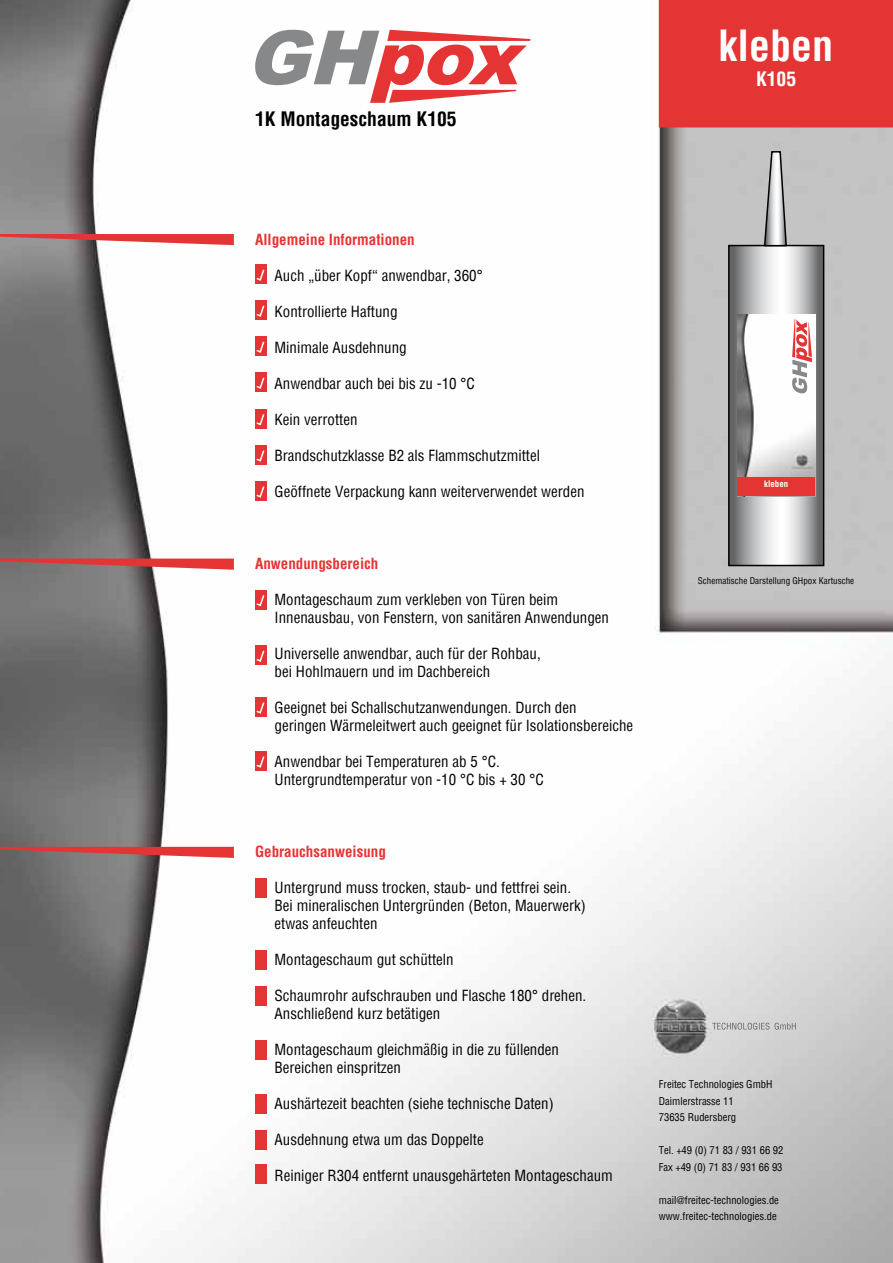
<style>
.page{position:relative;width:893px;height:1263px;background:#fff}
.page>*{position:absolute;margin:0;border:0;box-sizing:border-box;transform-origin:0 0}
.t1{font:700 condensed 42px "Helvetica";color:#fff}
.t2{font:700 condensed 19.5px "Helvetica";color:#000}
.t3{font:700 condensed 19.5px "Helvetica";color:#fff}
.t4{font:condensed 15px/18px "Helvetica";color:#000}
.t5{font:700 condensed 15px "Helvetica";color:#e53434}
.t6{font:condensed 10.5px/16.5px "Helvetica";color:#000}
.t7{font:condensed 9px "Helvetica";color:#000}
.t8{font:700 condensed 8.85px "Helvetica";color:#fff}
</style>
<div class="page">
<img style="left:0;top:0;width:893px;height:1263px">
<img style="left:722px;top:1023px;width:57px;height:7px">
<div style="left:659px;top:0;width:234px;height:127px;background:#e53434"></div>
<div style="left:255px;top:264px;width:11px;height:20px;background:#e53434"></div>
<svg style="left:256px;top:269px;width:9px;height:12px"></svg>
<div style="left:255px;top:300px;width:11px;height:20px;background:#e53434"></div>
<svg style="left:256px;top:305px;width:9px;height:12px"></svg>
<div style="left:255px;top:336px;width:11px;height:20px;background:#e53434"></div>
<svg style="left:256px;top:341px;width:9px;height:12px"></svg>
<div style="left:255px;top:372px;width:11px;height:20px;background:#e53434"></div>
<svg style="left:256px;top:377px;width:9px;height:12px"></svg>
<div style="left:255px;top:409px;width:11px;height:20px;background:#e53434"></div>
<svg style="left:256px;top:414px;width:9px;height:12px"></svg>
<div style="left:255px;top:445px;width:11px;height:20px;background:#e53434"></div>
<svg style="left:256px;top:450px;width:9px;height:12px"></svg>
<div style="left:255px;top:481px;width:11px;height:20px;background:#e53434"></div>
<svg style="left:256px;top:486px;width:9px;height:12px"></svg>
<div style="left:255px;top:590px;width:11px;height:20px;background:#e53434"></div>
<svg style="left:256px;top:595px;width:9px;height:12px"></svg>
<div style="left:255px;top:645px;width:11px;height:20px;background:#e53434"></div>
<svg style="left:256px;top:650px;width:9px;height:12px"></svg>
<div style="left:255px;top:697px;width:11px;height:20px;background:#e53434"></div>
<svg style="left:256px;top:702px;width:9px;height:12px"></svg>
<div style="left:255px;top:751px;width:11px;height:20px;background:#e53434"></div>
<svg style="left:256px;top:756px;width:9px;height:12px"></svg>
<div style="left:255px;top:878px;width:11px;height:20px;background:#e53434"></div>
<div style="left:255px;top:949px;width:11px;height:20px;background:#e53434"></div>
<div style="left:255px;top:985px;width:11px;height:20px;background:#e53434"></div>
<div style="left:255px;top:1039px;width:11px;height:20px;background:#e53434"></div>
<div style="left:255px;top:1093px;width:11px;height:20px;background:#e53434"></div>
<div style="left:255px;top:1129px;width:11px;height:20px;background:#e53434"></div>
<div style="left:255px;top:1164px;width:11px;height:20px;background:#e53434"></div>
<svg style="left:0;top:234px;width:234px;height:11px"></svg>
<svg style="left:0;top:558px;width:234px;height:12px"></svg>
<svg style="left:0;top:847px;width:234px;height:11px"></svg>
<svg style="left:730px;top:247px;width:92px;height:317px"></svg>
<div style="left:728px;top:245px;width:96px;height:321px;border:1px solid #000"></div>
<svg style="left:763px;top:151px;width:25px;height:96px"></svg>
<img style="left:737px;top:314px;width:78px;height:163px">
<div style="left:737px;top:477px;width:78px;height:19px;background:#e53434"></div>
<svg style="left:792px;top:319px;width:20px;height:74px"></svg>
<svg style="left:255px;top:30px;width:275px;height:73px"></svg>
<h2 class="t2" style="left:255px;top:106px;width:203px">1K Montageschaum K105</h2>
<h1 class="t1" style="left:719px;top:18px;width:116px">kleben</h1>
<h2 class="t3" style="left:756px;top:66px;width:42px">K105</h2>
<p class="t5" style="left:255px;top:230px;width:161px">Allgemeine Informationen</p>
<p class="t4" style="left:275px;top:266px;width:210px">Auch „über Kopf“ anwendbar, 360°</p>
<p class="t4" style="left:275px;top:302px;width:124px">Kontrollierte Haftung</p>
<p class="t4" style="left:275px;top:338px;width:134px">Minimale Ausdehnung</p>
<p class="t4" style="left:275px;top:374px;width:202px">Anwendbar auch bei bis zu -10 °C</p>
<p class="t4" style="left:275px;top:410px;width:84px">Kein verrotten</p>
<p class="t4" style="left:275px;top:446px;width:267px">Brandschutzklasse B2 als Flammschutzmittel</p>
<p class="t4" style="left:275px;top:482px;width:311px">Geöffnete Verpackung kann weiterverwendet werden</p>
<p class="t5" style="left:255px;top:554px;width:125px">Anwendungsbereich</p>
<p class="t4" style="left:275px;top:590px;width:336px">Montageschaum zum verkleben von Türen beim<br>Innenausbau, von Fenstern, von sanitären Anwendungen</p>
<p class="t4" style="left:275px;top:644px;width:268px">Universelle anwendbar, auch für der Rohbau, bei Hohlmauern und im Dachbereich</p>
<p class="t4" style="left:275px;top:698px;width:360px">Geeignet bei Schallschutzanwendungen. Durch den<br>geringen Wärmeleitwert auch geeignet für Isolationsbereiche</p>
<p class="t4" style="left:275px;top:752px;width:271px">Anwendbar bei Temperaturen ab 5 °C.<br>Untergrundtemperatur von -10 °C bis + 30 °C</p>
<p class="t5" style="left:255px;top:842px;width:132px">Gebrauchsanweisung</p>
<p class="t4" style="left:275px;top:878px;width:313px">Untergrund muss trocken, staub- und fettfrei sein.<br>Bei mineralischen Untergründen (Beton, Mauerwerk) etwas anfeuchten</p>
<p class="t4" style="left:275px;top:950px;width:181px">Montageschaum gut schütteln</p>
<p class="t4" style="left:275px;top:986px;width:313px">Schaumrohr aufschrauben und Flasche 180° drehen.<br>Anschließend kurz betätigen</p>
<p class="t4" style="left:275px;top:1040px;width:286px">Montageschaum gleichmäßig in die zu füllenden<br>Bereichen einspritzen</p>
<p class="t4" style="left:275px;top:1094px;width:281px">Aushärtezeit beachten (siehe technische Daten)</p>
<p class="t4" style="left:275px;top:1130px;width:211px">Ausdehnung etwa um das Doppelte</p>
<p class="t4" style="left:275px;top:1166px;width:340px">Reiniger R304 entfernt unausgehärteten Montageschaum</p>
<p class="t8" style="left:764px;top:478px;width:25px">kleben</p>
<p class="t7" style="left:698px;top:575px;width:158px">Schematische Darstellung GHpox Kartusche</p>
<p class="t6" style="left:659px;top:1076px;width:115px">Freitec Technologies GmbH<br>Daimlerstrasse 11<br>73635 Rudersberg</p>
<p class="t6" style="left:659px;top:1142px;width:126px">Tel. +49 (0) 71 83 / 931 66 92<br>Fax +49 (0) 71 83 / 931 66 93</p>
<p class="t6" style="left:659px;top:1191px;width:122px">mail@freitec-technologies.de www.freitec-technologies.de</p>
</div>
